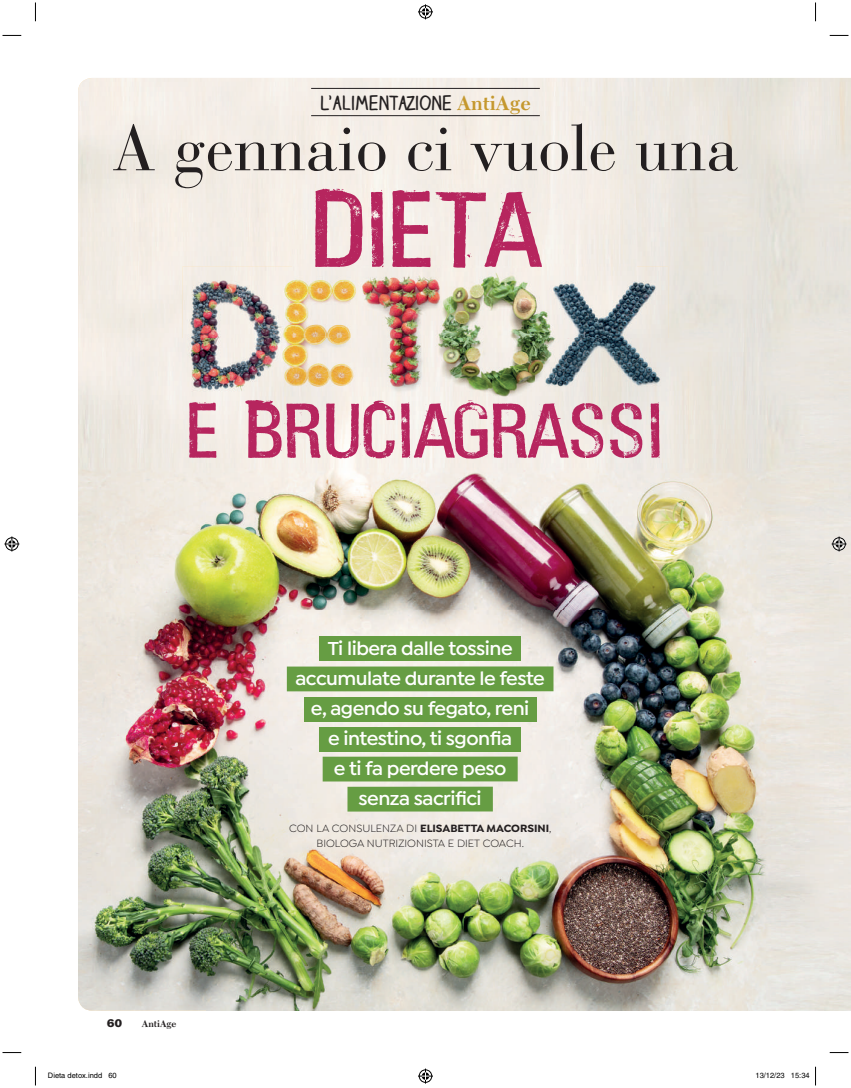
<style>
.page{position:relative;width:851px;height:1088px;background:#fff}
.page>*{position:absolute;margin:0;border:0;box-sizing:border-box;transform-origin:0 0}
.t1{font:136.62px "Hector";color:#b6255e;scale:1.08 1}
.t2{font:98.75px "Hector";color:#b6255e;scale:1.06 1}
.t3{font:64.38px "Bauer Bodoni";color:#231f20}
.t4{font:600 20px/30px "Isidora Sans";letter-spacing:-.025em;color:#fff;text-align:center}
.t5{font:700 18.75px "Claire Hand";color:#231f20}
.t6{font:11.25px/15px "Isidora Sans";color:#231f20;text-align:center}
.t7{font:11.25px "Akzidenz Grotesk BE Super";color:#231f20}
.t8{font:700 10px "Transitional 511 BT";color:#231f20}
.t9{font:7.5px "Helvetica";color:#000}
.s1{font-family:"Transitional 511 BT";font-size:21.25px;color:#c5982e}
.s2{font-weight:700}
</style>
<div class="page">
<div style="left:292px;top:78px;width:344px;height:133px;background:#f4ede6"></div>
<img style="left:636px;top:78px;width:214px;height:932px">
<img style="left:78px;top:300px;width:128px;height:710px">
<img style="left:206px;top:410px;width:430px;height:600px">
<div style="left:315px;top:188px;width:227px;height:79px;background:#f5eee7"></div>
<hr style="left:311px;top:115px;width:228px;height:1px;background:#231f20">
<hr style="left:311px;top:88px;width:228px;height:1px;background:#231f20">
<div style="left:319px;top:636px;width:202px;height:25px;background:#669d43"></div>
<div style="left:319px;top:726px;width:202px;height:25px;background:#669d43"></div>
<div style="left:287px;top:666px;width:266px;height:25px;background:#669d43"></div>
<div style="left:347px;top:787px;width:146px;height:24px;background:#669d43"></div>
<div style="left:322px;top:756px;width:195px;height:25px;background:#669d43"></div>
<div style="left:304px;top:697px;width:232px;height:24px;background:#669d43"></div>
<img style="left:182px;top:267px;width:486px;height:143px">
<svg style="left:3px;top:35px;width:18px;height:1px"></svg>
<svg style="left:829px;top:35px;width:19px;height:1px"></svg>
<svg style="left:3px;top:1052px;width:18px;height:1px"></svg>
<svg style="left:829px;top:1052px;width:19px;height:1px"></svg>
<svg style="left:35px;top:3px;width:1px;height:18px"></svg>
<svg style="left:35px;top:1067px;width:1px;height:18px"></svg>
<svg style="left:815px;top:3px;width:1px;height:18px"></svg>
<svg style="left:418px;top:4px;width:15px;height:15px"></svg>
<svg style="left:418px;top:1068px;width:15px;height:15px"></svg>
<svg style="left:4px;top:536px;width:15px;height:15px"></svg>
<svg style="left:831px;top:536px;width:15px;height:15px"></svg>
<svg style="left:815px;top:1067px;width:1px;height:18px"></svg>
<p class="t5" style="left:320px;top:90px;width:212px">L’ALIMENTAZIONE <span class="s1">AntiAge</span></p>
<h3 class="t3" style="left:112px;top:110px;width:627px">A gennaio ci vuole una</h3>
<h1 class="t1" style="left:309px;top:164px;width:216px">dieta</h1>
<h2 class="t2" style="left:187px;top:383px;width:451px">e bruciagrassi</h2>
<p class="t4" style="left:295px;top:633px;width:251px">Ti libera dalle tossine accumulate durante le feste e, agendo su fegato, reni<br>e intestino, ti sgonfia<br>e ti fa perdere peso<br>senza sacrifici</p>
<p class="t7" style="left:107px;top:1017px;width:16px">60</p>
<p class="t8" style="left:142px;top:1017px;width:36px">AntiAge</p>
<p class="t6" style="left:289px;top:821px;width:264px">CON LA CONSULENZA DI <span class="s2">ELISABETTA MACORSINI</span>,<br>BIOLOGA NUTRIZIONISTA E DIET COACH.</p>
<p class="t9" style="left:48px;top:1071px;width:70px">Dieta detox.indd 60</p>
<p class="t9" style="left:755px;top:1071px;width:56px">13/12/23 15:34</p>
</div>
